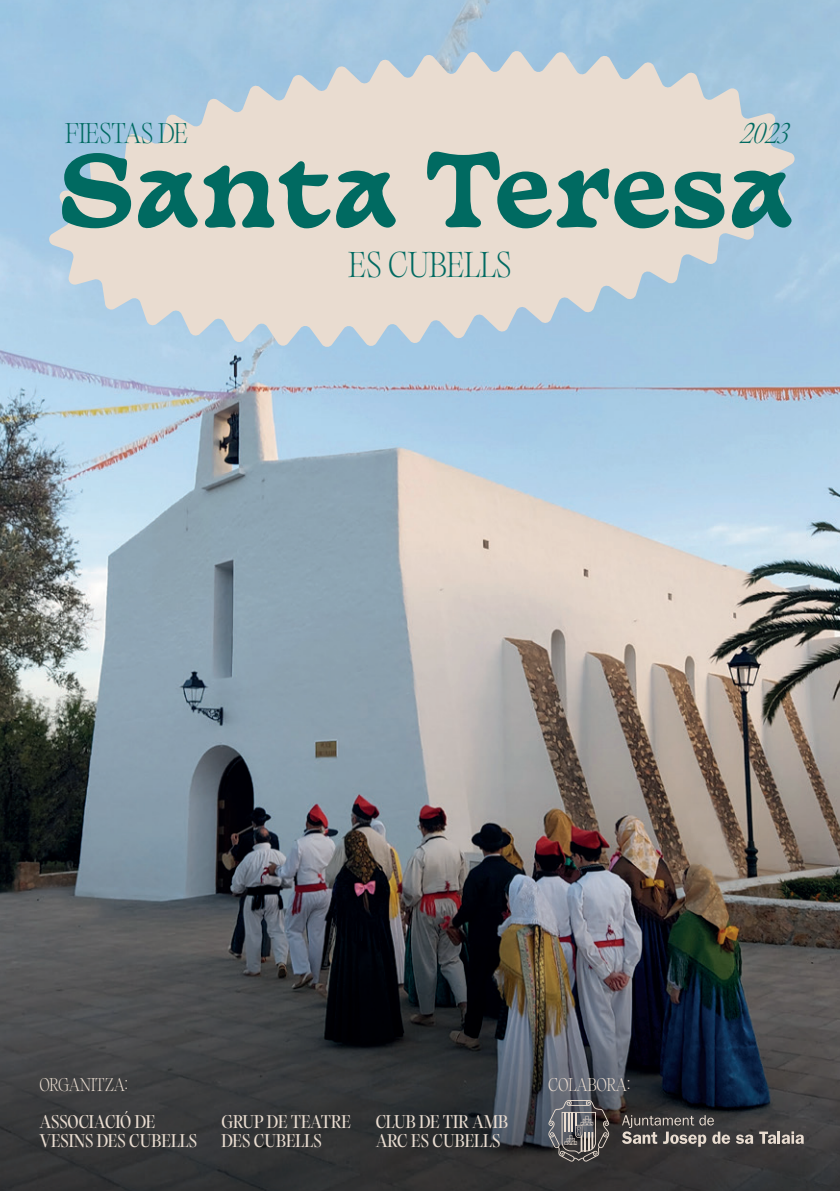
<style>
.page{position:relative;width:840px;height:1191px;background:#fff}
.page>*{position:absolute;margin:0;border:0;box-sizing:border-box;transform-origin:0 0}
.t1{font:700 97.8px "Basteleur";color:#006a61}
.t2{font:200 31.2px "PP Editorial Old";color:#006a61}
.t3{font:200 24.8px "PP Editorial Old";color:#006a61}
.t4{font:italic 200 24.8px "PP Editorial Old";color:#006a61}
.t5{font:16px/19.2px "PP Editorial Old";color:#e9dcd0}
.t6{font:200 16px "PP Editorial Old";color:#e9dcd0}
</style>
<div class="page">
<img style="left:0;top:0;width:839px;height:1191px">
<svg style="left:48px;top:50px;width:747px;height:298px;background:#d2d5d5"></svg>
<svg style="left:548px;top:1100px;width:61px;height:61px;background:#676567"></svg>
<svg style="left:621px;top:1115px;width:108px;height:31px;background:#625e5c"></svg>
<svg style="left:735px;top:1134px;width:17px;height:9px"></svg>
<svg style="left:758px;top:1131px;width:45px;height:12px"></svg>
<h3 class="t3" style="left:65px;top:116px;width:124px">FIESTAS DE</h3>
<h3 class="t4" style="left:740px;top:117px;width:49px">2023</h3>
<h1 class="t1" style="left:58px;top:108px;width:736px">Santa Teresa</h1>
<h2 class="t2" style="left:349px;top:243px;width:164px">ES CUBELLS</h2>
<p class="t6" style="left:39px;top:1074px;width:90px">ORGANITZA:</p>
<p class="t6" style="left:547px;top:1074px;width:84px">COLABORA:</p>
<p class="t5" style="left:39px;top:1111px;width:159px">ASSOCIACIÓ DE<br>VESINS DES CUBELLS</p>
<p class="t5" style="left:221px;top:1111px;width:131px">GRUP DE TEATRE<br>DES CUBELLS</p>
<p class="t5" style="left:375px;top:1111px;width:134px">CLUB DE TIR AMB<br>ARC ES CUBELLS</p>
</div>
